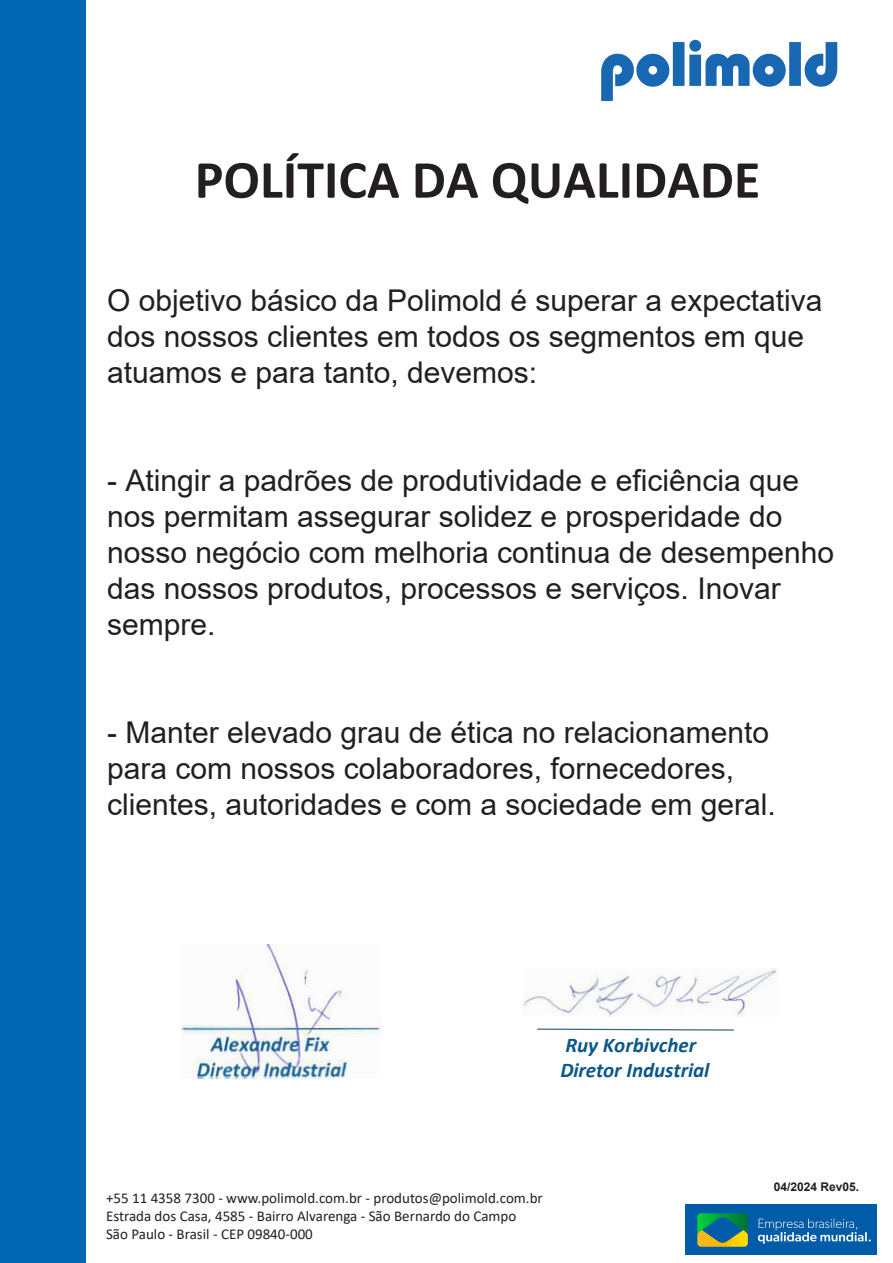
<style>
.page{position:relative;width:893px;height:1263px;background:#fff}
.page>*{position:absolute;margin:0;border:0;box-sizing:border-box;transform-origin:0 0}
.t1{font:700 54px "Calibri";color:#231f20}
.t2{font:30px/36px "Arial";color:#231f20}
.t3{font:italic 700 21px/25.3px "Calibri";letter-spacing:-.005em;color:#0b578b}
.t4{font:15px/18px "Calibri";color:#231f20}
.t5{font:700 12px "Arial";color:#221e1f}
</style>
<div class="page">
<svg style="left:601px;top:40px;width:236px;height:61px"></svg>
<div style="left:0;top:0;width:85px;height:1263px;background:#0166b3"></div>
<img style="left:685px;top:1205px;width:192px;height:49px">
<img style="left:181px;top:944px;width:199px;height:134px">
<img style="left:522px;top:968px;width:255px;height:48px">
<svg style="left:537px;top:1028px;width:197px;height:3px"></svg>
<h1 class="t1" style="left:195px;top:142px;width:567px">POLÍTICA DA QUALIDADE</h1>
<p class="t2" style="left:107px;top:282px;width:717px">O objetivo básico da Polimold é superar a expectativa dos nossos clientes em todos os segmentos em que atuamos e para tanto, devemos:</p>
<p class="t2" style="left:107px;top:462px;width:729px">- Atingir a padrões de produtividade e eficiência que nos permitam assegurar solidez e prosperidade do nosso negócio com melhoria continua de desempenho das nossos produtos, processos e serviços. Inovar sempre.</p>
<p class="t2" style="left:107px;top:714px;width:670px">- Manter elevado grau de ética no relacionamento para com nossos colaboradores, fornecedores, clientes, autoridades e com a sociedade em geral.</p>
<p class="t3" style="left:560px;top:1031px;width:150px">Ruy Korbivcher<br>Diretor Industrial</p>
<p class="t4" style="left:106px;top:1188px;width:438px">+55 11 4358 7300 - www.polimold.com.br - produtos@polimold.com.br<br>Estrada dos Casa, 4585 - Bairro Alvarenga - São Bernardo do Campo<br>São Paulo - Brasil - CEP 09840-000</p>
<p class="t5" style="left:774px;top:1178px;width:87px">04/2024 Rev05.</p>
</div>
